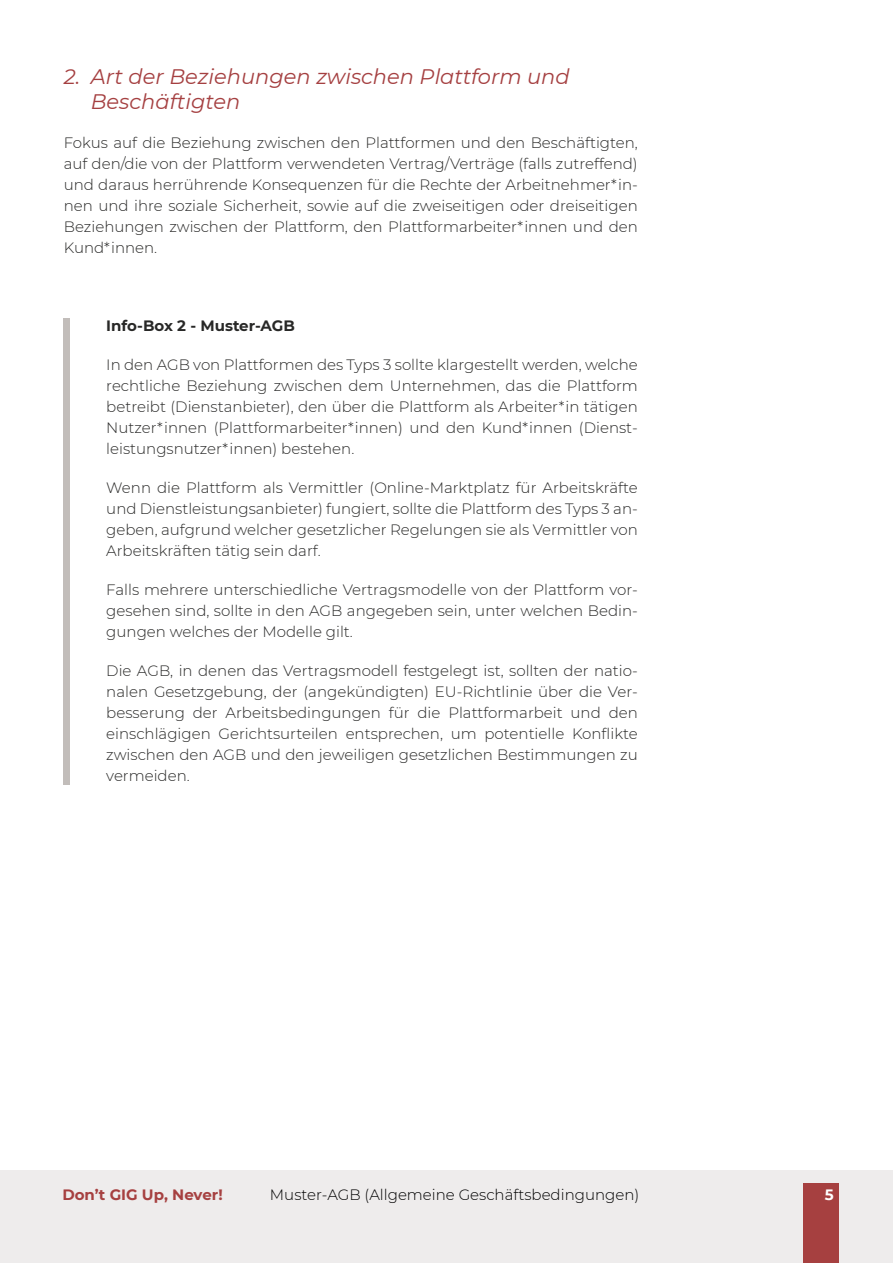
<style>
.page{position:relative;width:893px;height:1263px;background:#fff}
.page>*{position:absolute;margin:0;border:0;box-sizing:border-box;transform-origin:0 0}
.t1{font:italic 21px/25.2px "Montserrat";color:#a54041}
.t2{font:300 15px/21px "Montserrat";color:#282827;text-align:justify}
.t3{font:300 15px "Montserrat";color:#000}
.t4{font:700 15px "Montserrat";color:#282827}
.t5{font:700 15px "Montserrat";color:#a64040}
.t6{font:700 15px "Montserrat";color:#fff}
</style>
<div class="page">
<div style="left:0;top:1170px;width:893px;height:93px;background:#eeecec"></div>
<div style="left:804px;top:1183px;width:35px;height:80px;background:#a64040"></div>
<div style="left:64px;top:319px;width:6px;height:466px;background:#c2bdba"></div>
<h1 class="t1" style="left:91px;top:63px;width:480px;text-indent:-27px">2. Art der Beziehungen zwischen Plattform und<br>Beschäftigten</h1>
<p class="t2" style="left:64px;top:132px;width:576px">Fokus auf die Beziehung zwischen den Plattformen und den Beschäftigten, auf den/die von der Plattform verwendeten Vertrag/Verträge (falls zutreffend) und daraus herrührende Konsequenzen für die Rechte der Arbeitnehmer*in&shy;nen und ihre soziale Sicherheit, sowie auf die zweiseitigen oder dreiseitigen Beziehungen zwischen der Plattform, den Plattformarbeiter*innen und den Kund*innen.</p>
<p class="t4" style="left:106px;top:315px;width:190px">Info-Box 2 - Muster-AGB</p>
<p class="t2" style="left:106px;top:354px;width:533px">In den AGB von Plattformen des Typs 3 sollte klargestellt werden, welche rechtliche Beziehung zwischen dem Unternehmen, das die Plattform betreibt (Dienstanbieter), den über die Plattform als Arbeiter*in tätigen Nutzer*innen (Plattformarbeiter*innen) und den Kund*innen (Dienst&shy;leistungsnutzer*innen) bestehen.</p>
<p class="t2" style="left:106px;top:477px;width:533px">Wenn die Plattform als Vermittler (Online-Marktplatz für Arbeitskräfte und Dienstleistungsanbieter) fungiert, sollte die Plattform des Typs 3 an&shy;geben, aufgrund welcher gesetzlicher Regelungen sie als Vermittler von Arbeitskräften tätig sein darf.</p>
<p class="t2" style="left:106px;top:579px;width:533px">Falls mehrere unterschiedliche Vertragsmodelle von der Plattform vor&shy;gesehen sind, sollte in den AGB angegeben sein, unter welchen Bedin&shy;gungen welches der Modelle gilt.</p>
<p class="t2" style="left:106px;top:660px;width:533px">Die AGB, in denen das Vertragsmodell festgelegt ist, sollten der natio&shy;nalen Gesetzgebung, der (angekündigten) EU-Richtlinie über die Ver&shy;besserung der Arbeitsbedingungen für die Plattformarbeit und den einschlägigen Gerichtsurteilen entsprechen, um potentielle Konflikte zwischen den AGB und den jeweiligen gesetzlichen Bestimmungen zu vermeiden.</p>
<p class="t5" style="left:62px;top:1184px;width:162px">Don’t GIG Up, Never!</p>
<p class="t3" style="left:270px;top:1185px;width:371px">Muster-AGB (Allgemeine Geschäftsbedingungen)</p>
<p class="t6" style="left:825px;top:1183px;width:10px">5</p>
</div>
